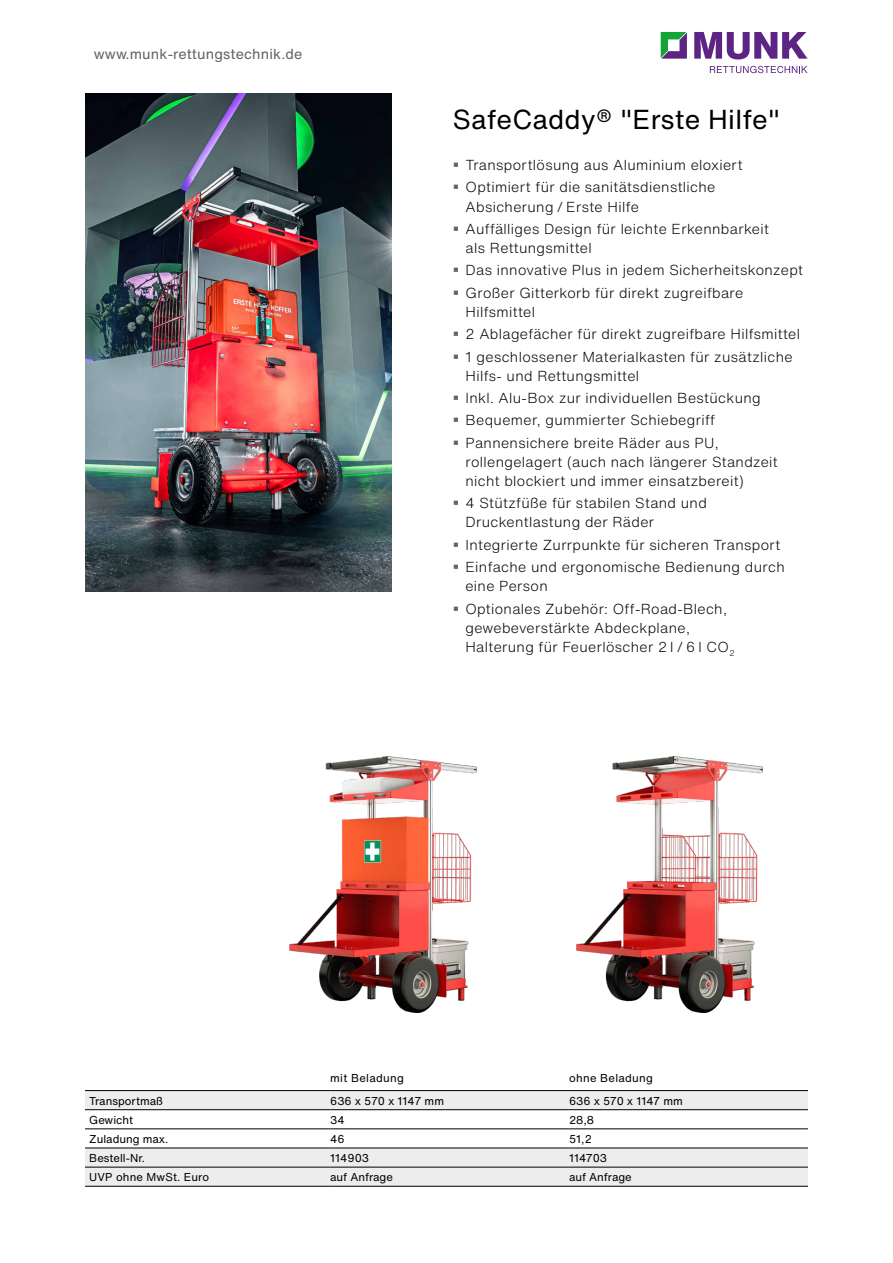
<style>
.page{position:relative;width:893px;height:1263px;background:#fff}
.page>*{position:absolute;margin:0;border:0;box-sizing:border-box;transform-origin:0 0}
.t1{font:27px "Helvetica Now Text";letter-spacing:.01em;color:#000}
.t2{font:300 14.25px/22.4px "Helvetica Now Text";letter-spacing:.025em;color:#000}
.t3{font:14.25px "Helvetica Now Text";letter-spacing:.01em;color:#646363}
.t4{font:11.25px "Helvetica Now Text";color:#000}
.t5{font:11.25px "Helvetica Now Text";letter-spacing:.025em;color:#000}
</style>
<div class="page">
<img style="left:85px;top:94px;width:307px;height:497px">
<svg style="left:85px;top:1091px;width:723px;height:95px;fill:#ededed"></svg>
<hr style="left:85px;top:1090px;width:245px;height:1px;background:#000">
<hr style="left:330px;top:1090px;width:239px;height:1px;background:#000">
<hr style="left:569px;top:1090px;width:239px;height:1px;background:#000">
<hr style="left:85px;top:1109px;width:245px;height:1px;background:#000">
<hr style="left:330px;top:1109px;width:239px;height:1px;background:#000">
<hr style="left:569px;top:1109px;width:239px;height:1px;background:#000">
<hr style="left:85px;top:1128px;width:245px;height:1px;background:#000">
<hr style="left:330px;top:1128px;width:239px;height:1px;background:#000">
<hr style="left:569px;top:1128px;width:239px;height:1px;background:#000">
<hr style="left:85px;top:1148px;width:245px;height:1px;background:#000">
<hr style="left:330px;top:1148px;width:239px;height:1px;background:#000">
<hr style="left:569px;top:1148px;width:239px;height:1px;background:#000">
<hr style="left:85px;top:1167px;width:245px;height:1px;background:#000">
<hr style="left:330px;top:1167px;width:239px;height:1px;background:#000">
<hr style="left:569px;top:1167px;width:239px;height:1px;background:#000">
<hr style="left:85px;top:1186px;width:245px;height:1px;background:#000">
<hr style="left:330px;top:1186px;width:239px;height:1px;background:#000">
<hr style="left:569px;top:1186px;width:239px;height:1px;background:#000">
<img style="left:576px;top:757px;width:187px;height:255px">
<img style="left:289px;top:757px;width:188px;height:255px">
<svg style="left:661px;top:32px;width:26px;height:27px"></svg>
<svg style="left:694px;top:32px;width:113px;height:27px"></svg>
<svg style="left:710px;top:66px;width:97px;height:7px"></svg>
<p class="t3" style="left:94px;top:43px;width:210px">www.munk-rettungstechnik.de</p>
<h1 class="t1" style="left:453px;top:99px;width:328px">SafeCaddy® "Erste Hilfe"</h1>
<p class="t2" style="left:466px;top:153px;width:278px">Transportlösung aus Aluminium eloxiert<br>Optimiert für die sanitätsdienstliche</p>
<p class="t2" style="left:466px;top:195px;width:305px">Absicherung / Erste Hilfe<br>Auffälliges Design für leichte Erkennbarkeit</p>
<p class="t2" style="left:466px;top:236px;width:339px">als Rettungsmittel<br>Das innovative Plus in jedem Sicherheitskonzept<br>Großer Gitterkorb für direkt zugreifbare</p>
<p class="t2" style="left:465px;top:300px;width:336px">Hilfsmittel<br>2 Ablagefächer für direkt zugreifbare Hilfsmittel<br>1 geschlossener Materialkasten für zusätzliche</p>
<p class="t2" style="left:465px;top:364px;width:297px">Hilfs- und Rettungsmittel<br>Inkl. Alu-Box zur individuellen Bestückung Bequemer, gummierter Schiebegriff Pannensichere breite Räder aus PU,</p>
<p class="t2" style="left:465px;top:452px;width:314px;line-height:19.2px">rollengelagert (auch nach längerer Standzeit nicht blockiert und immer einsatzbereit)</p>
<p class="t2" style="left:465px;top:493px;width:243px;line-height:19.2px">4 Stützfüße für stabilen Stand und<br>Druckentlastung der Räder</p>
<p class="t2" style="left:465px;top:533px;width:321px">Integrierte Zurrpunkte für sicheren Transport<br>Einfache und ergonomische Bedienung durch</p>
<p class="t2" style="left:465px;top:574px;width:263px">eine Person<br>Optionales Zubehör: Off-Road-Blech,</p>
<p class="t2" style="left:465px;top:617px;width:271px;line-height:19.2px">gewebeverstärkte Abdeckplane,<br>Halterung für Feuerlöscher 2 l / 6 l CO<sub>2</sub></p>
<p class="t5" style="left:330px;top:1070px;width:75px">mit Beladung</p>
<p class="t5" style="left:569px;top:1070px;width:85px">ohne Beladung</p>
<p class="t4" style="left:89px;top:1092px;width:75px">Transportmaß</p>
<p class="t4" style="left:330px;top:1092px;width:115px">636 x 570 x 1147 mm</p>
<p class="t4" style="left:569px;top:1092px;width:115px">636 x 570 x 1147 mm</p>
<p class="t4" style="left:89px;top:1111px;width:45px">Gewicht</p>
<p class="t4" style="left:330px;top:1111px;width:16px">34</p>
<p class="t4" style="left:569px;top:1111px;width:26px">28,8</p>
<p class="t4" style="left:89px;top:1130px;width:80px">Zuladung max.</p>
<p class="t4" style="left:330px;top:1130px;width:16px">46</p>
<p class="t4" style="left:569px;top:1130px;width:24px">51,2</p>
<p class="t4" style="left:89px;top:1149px;width:57px">Bestell-Nr.</p>
<p class="t4" style="left:330px;top:1149px;width:40px">114903</p>
<p class="t4" style="left:569px;top:1149px;width:40px">114703</p>
<p class="t4" style="left:89px;top:1169px;width:122px">UVP ohne MwSt. Euro</p>
<p class="t4" style="left:330px;top:1169px;width:64px">auf Anfrage</p>
<p class="t4" style="left:569px;top:1169px;width:64px">auf Anfrage</p>
</div>
